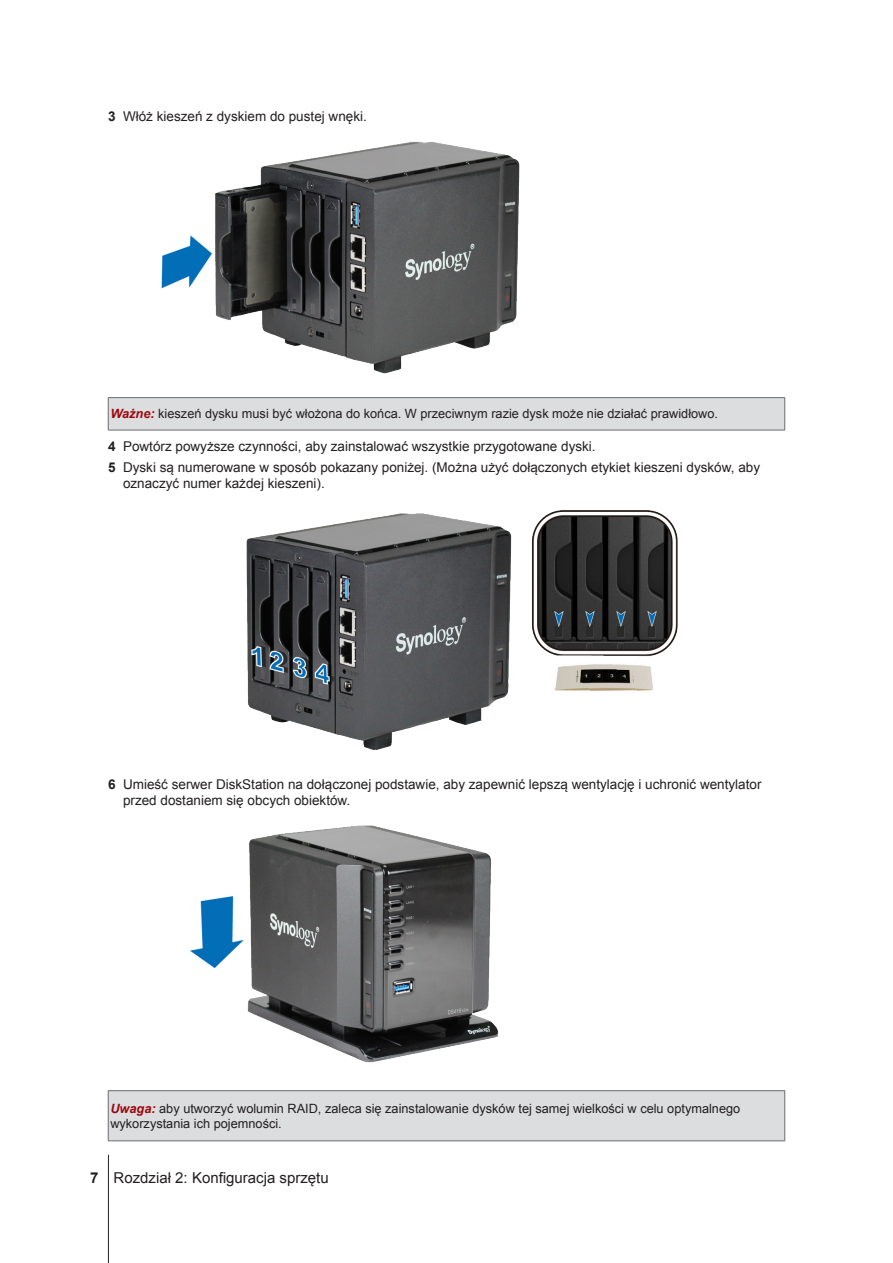
<style>
.page{position:relative;width:893px;height:1263px;background:#fff}
.page>*{position:absolute;margin:0;border:0;box-sizing:border-box;transform-origin:0 0}
.PageNumber-sidebar{font:15px "Arial";color:#231f20}
.t1{font:13.5px/16.5px "Arial";color:#231f20}
.Warning-sidebar{font:12.75px/15px "Arial";color:#231f20}
.s1{font-weight:700}
.s2{font-weight:700;font-style:italic;color:#9d070d}
</style>
<div class="page">
<hr style="left:108px;top:1155px;width:1px;height:108px;background:#231f20">
<img style="left:161px;top:141px;width:359px;height:233px">
<div style="left:108px;top:398px;width:677px;height:32px;background:#dcdddf"></div>
<hr style="left:108px;top:397px;width:677px;height:1px;background:#6c6d70">
<hr style="left:108px;top:398px;width:1px;height:32px;background:#6c6d70">
<hr style="left:784px;top:398px;width:1px;height:32px;background:#6c6d70">
<hr style="left:108px;top:430px;width:677px;height:1px;background:#6c6d70">
<img style="left:246px;top:510px;width:432px;height:240px">
<img style="left:190px;top:825px;width:309px;height:238px">
<div style="left:108px;top:1091px;width:677px;height:50px;background:#dcdddf"></div>
<hr style="left:108px;top:1090px;width:677px;height:1px;background:#6c6d70">
<hr style="left:108px;top:1091px;width:1px;height:49px;background:#6c6d70">
<hr style="left:784px;top:1091px;width:1px;height:49px;background:#6c6d70">
<hr style="left:108px;top:1140px;width:677px;height:1px;background:#6c6d70">
<p class="t1" style="left:108px;top:109px;width:260px"><span class="s1">3</span> Włóż kieszeń z dyskiem do pustej wnęki.</p>
<p class="Warning-sidebar" style="left:110px;top:407px;width:609px"><span class="s2">Ważne:</span> kieszeń dysku musi być włożona do końca. W przeciwnym razie dysk może nie działać prawidłowo.</p>
<p class="t1" style="left:108px;top:438px;width:489px"><span class="s1">4</span> Powtórz powyższe czynności, aby zainstalować wszystkie przygotowane dyski.</p>
<p class="t1" style="left:123px;top:459px;width:639px;text-indent:-15px"><span class="s1">5</span> Dyski są numerowane w sposób pokazany poniżej. (Można użyć dołączonych etykiet kieszeni dysków, aby oznaczyć numer każdej kieszeni).</p>
<p class="t1" style="left:123px;top:776px;width:640px;text-indent:-15px"><span class="s1">6</span> Umieść serwer DiskStation na dołączonej podstawie, aby zapewnić lepszą wentylację i uchronić wentylator przed dostaniem się obcych obiektów.</p>
<p class="Warning-sidebar" style="left:110px;top:1101px;width:631px"><span class="s2">Uwaga:</span> aby utworzyć wolumin RAID, zaleca się zainstalowanie dysków tej samej wielkości w celu optymalnego wykorzystania ich pojemności.</p>
<p class="PageNumber-sidebar" style="left:90px;top:1168px;width:240px"><span class="s1">7</span> Rozdział 2: Konfiguracja sprzętu</p>
</div>
